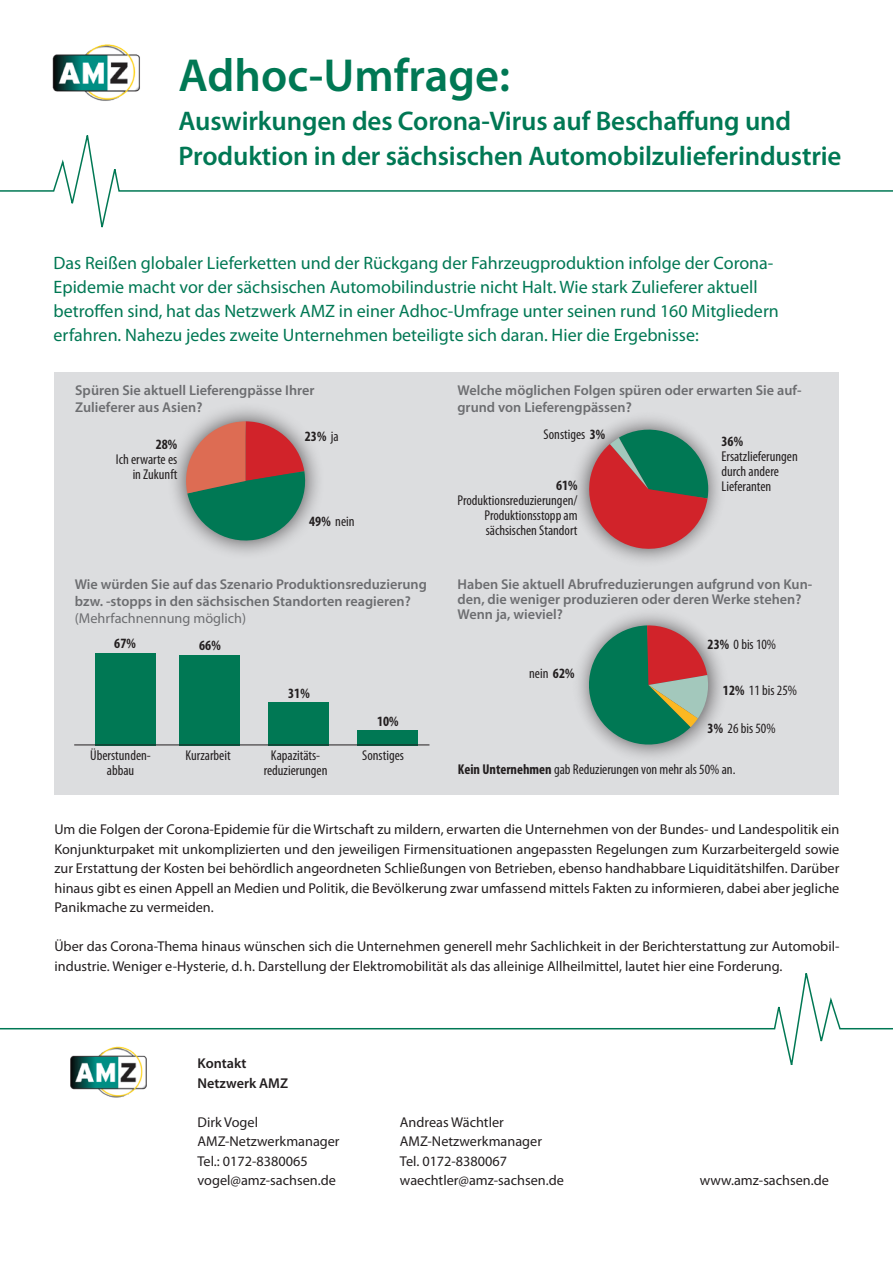
<style>
.page{position:relative;width:893px;height:1263px;background:#fff}
.page>*{position:absolute;margin:0;border:0;box-sizing:border-box;transform-origin:0 0}
.Subline{font:600 46.5px "Myriad Pro";color:#007854}
.Subline-2{font:600 27px/34.5px "Myriad Pro";letter-spacing:-.005em;color:#007854}
.Fließtext_11pt{font:18px/24px "Myriad Pro";color:#007854}
.Fließtext_11pt-2{font:14.25px/19.5px "Myriad Pro";color:#231f20}
.Fließtext_11pt-3{font:600 14.25px/17.1px "Myriad Pro";color:#6c6d70}
.Bildtext_linksbündig{font:condensed 14.25px/15px "Myriad Pro";color:#231f20;text-align:center}
.Bildtext_linksbündig-2{font:700 condensed 14.25px "Myriad Pro";color:#231f20}
.Fließtext_11pt-4{font:600 14.25px "Myriad Pro";color:#231f20}
.s1{font-weight:400}
.s2{font-weight:700}
</style>
<div class="page">
<div style="left:54px;top:372px;width:785px;height:423px;background:#dcdddf"></div>
<img style="left:52px;top:44px;width:88px;height:57px">
<svg style="left:0;top:135px;width:893px;height:93px"></svg>
<div style="left:167px;top:402px;width:157px;height:158px;background:#231f20;opacity:.75"></div>
<svg style="left:180px;top:421px;width:130px;height:124px;background:#867e6f"></svg>
<svg style="left:576px;top:418px;width:143px;height:143px"></svg>
<svg style="left:585px;top:421px;width:125px;height:132px;background:#986e69"></svg>
<div style="left:95px;top:653px;width:60px;height:92px;background:#007854"></div>
<div style="left:180px;top:655px;width:60px;height:90px;background:#007854"></div>
<div style="left:269px;top:702px;width:60px;height:43px;background:#007854"></div>
<div style="left:358px;top:730px;width:60px;height:15px;background:#007854"></div>
<hr style="left:74px;top:744px;width:355px;height:1px;background:#231f20">
<svg style="left:579px;top:614px;width:143px;height:143px"></svg>
<svg style="left:583px;top:625px;width:127px;height:125px;background:#6e8876"></svg>
<img style="left:70px;top:1073px;width:77px;height:25px">
<svg style="left:0;top:973px;width:893px;height:100px"></svg>
<p class="Subline" style="left:179px;top:46px;width:333px">Adhoc-Umfrage:</p>
<p class="Subline-2" style="left:179px;top:103px;width:664px">Auswirkungen des Corona-Virus auf Beschaffung und<br>Produktion in der sächsischen Automobilzulieferindustrie</p>
<p class="Fließtext_11pt" style="left:54px;top:251px;width:727px">Das Reißen globaler Lieferketten und der Rückgang der Fahrzeugproduktion infolge der Corona-Epidemie macht vor der sächsischen Automobilindustrie nicht Halt. Wie stark Zulieferer aktuell betroffen sind, hat das Netzwerk AMZ in einer Adhoc-Umfrage unter seinen rund 160 Mitgliedern erfahren. Nahezu jedes zweite Unternehmen beteiligte sich daran. Hier die Ergebnisse:</p>
<p class="Fließtext_11pt-3" style="left:75px;top:381px;width:241px">Spüren Sie aktuell Lieferengpässe Ihrer<br>Zulieferer aus Asien?</p>
<p class="Fließtext_11pt-3" style="left:458px;top:381px;width:346px">Welche möglichen Folgen spüren oder erwarten Sie auf&shy;grund von Lieferengpässen?</p>
<p class="Bildtext_linksbündig-2" style="left:156px;top:435px;width:23px">28%</p>
<p class="Bildtext_linksbündig" style="left:116px;top:451px;width:63px;text-align:right">Ich erwarte es in Zukunft</p>
<p class="Bildtext_linksbündig-2" style="left:305px;top:427px;width:35px">23% <span class="s1">ja</span></p>
<p class="Bildtext_linksbündig" style="left:543px;top:426px;width:63px">Sonstiges <span class="s2">3%</span></p>
<p class="Bildtext_linksbündig-2" style="left:721px;top:432px;width:23px">36%</p>
<p class="Bildtext_linksbündig" style="left:721px;top:448px;width:78px;text-align:left">Ersatzlieferungen durch andere</p>
<p class="Bildtext_linksbündig" style="left:309px;top:514px;width:47px"><span class="s2">49%</span> nein</p>
<p class="Bildtext_linksbündig-2" style="left:556px;top:476px;width:23px">61%</p>
<p class="Bildtext_linksbündig" style="left:721px;top:478px;width:51px">Lieferanten</p>
<p class="Bildtext_linksbündig" style="left:484px;top:492px;width:95px;text-align:justify;text-indent:-27px">Produktionsreduzierungen/ Produktionsstopp am sächsischen Standort</p>
<p class="Fließtext_11pt-3" style="left:75px;top:575px;width:354px">Wie würden Sie auf das Szenario Produktionsreduzierung bzw. -stopps in den sächsischen Standorten reagieren? <span class="s1">(Mehrfachnennung möglich)</span></p>
<p class="Bildtext_linksbündig-2" style="left:114px;top:635px;width:23px">67%</p>
<p class="Bildtext_linksbündig-2" style="left:199px;top:636px;width:23px">66%</p>
<p class="Bildtext_linksbündig-2" style="left:288px;top:684px;width:23px">31%</p>
<p class="Bildtext_linksbündig-2" style="left:377px;top:713px;width:23px">10%</p>
<p class="Bildtext_linksbündig" style="left:90px;top:747px;width:62px">Überstunden&shy;abbau</p>
<p class="Bildtext_linksbündig" style="left:185px;top:747px;width:47px">Kurzarbeit</p>
<p class="Bildtext_linksbündig" style="left:264px;top:747px;width:65px">Kapazitäts&shy;reduzierungen</p>
<p class="Bildtext_linksbündig" style="left:362px;top:747px;width:43px">Sonstiges</p>
<p class="Fließtext_11pt-3" style="left:458px;top:576px;width:356px;line-height:15px">Haben Sie aktuell Abrufreduzierungen aufgrund von Kun&shy;den, die weniger produzieren oder deren Werke stehen?<br>Wenn ja, wieviel?</p>
<p class="Bildtext_linksbündig" style="left:529px;top:665px;width:47px">nein <span class="s2">62%</span></p>
<p class="Bildtext_linksbündig" style="left:708px;top:636px;width:70px"><span class="s2">23%</span> 0 bis 10%</p>
<p class="Bildtext_linksbündig" style="left:723px;top:683px;width:76px"><span class="s2">12%</span> 11 bis 25%</p>
<p class="Bildtext_linksbündig" style="left:708px;top:720px;width:70px"><span class="s2">3%</span> 26 bis 50%</p>
<p class="Bildtext_linksbündig" style="left:458px;top:762px;width:279px"><span class="s2">Kein Unternehmen</span> gab Reduzierungen von mehr als 50% an.</p>
<p class="Fließtext_11pt-2" style="left:54px;top:819px;width:787px;text-align:justify">Um die Folgen der Corona-Epidemie für die Wirtschaft zu mildern, erwarten die Unternehmen von der Bundes- und Landespolitik ein Konjunkturpaket mit unkomplizierten und den jeweiligen Firmensituationen angepassten Regelungen zum Kurzarbeitergeld sowie zur Erstattung der Kosten bei behördlich angeordneten Schließungen von Betrieben, ebenso handhabbare Liquiditätshilfen. Darüber hinaus gibt es einen Appell an Medien und Politik, die Bevölkerung zwar umfassend mittels Fakten zu informieren, dabei aber jegliche Panikmache zu vermeiden.</p>
<p class="Fließtext_11pt-2" style="left:54px;top:936px;width:786px">Über das Corona-Thema hinaus wünschen sich die Unternehmen generell mehr Sachlichkeit in der Berichterstattung zur Automobil&shy;industrie. Weniger e-Hysterie, d.h. Darstellung der Elektromobilität als das alleinige Allheilmittel, lautet hier eine Forderung.</p>
<p class="Fließtext_11pt-4" style="left:198px;top:1054px;width:50px">Kontakt</p>
<p class="Fließtext_11pt-4" style="left:198px;top:1074px;width:92px">Netzwerk AMZ</p>
<p class="Fließtext_11pt-2" style="left:198px;top:1112px;width:62px">Dirk Vogel</p>
<p class="Fließtext_11pt-2" style="left:198px;top:1131px;width:144px">AMZ-Netzwerkmanager</p>
<p class="Fließtext_11pt-2" style="left:198px;top:1151px;width:140px">Tel.: 0172-8380065 vogel@amz-sachsen.de</p>
<p class="Fließtext_11pt-2" style="left:400px;top:1112px;width:105px">Andreas Wächtler</p>
<p class="Fließtext_11pt-2" style="left:400px;top:1131px;width:144px">AMZ-Netzwerkmanager</p>
<p class="Fließtext_11pt-2" style="left:400px;top:1151px;width:165px">Tel. 0172-8380067 waechtler@amz-sachsen.de</p>
<p class="Fließtext_11pt-2" style="left:700px;top:1170px;width:131px">www.amz-sachsen.de</p>
</div>
